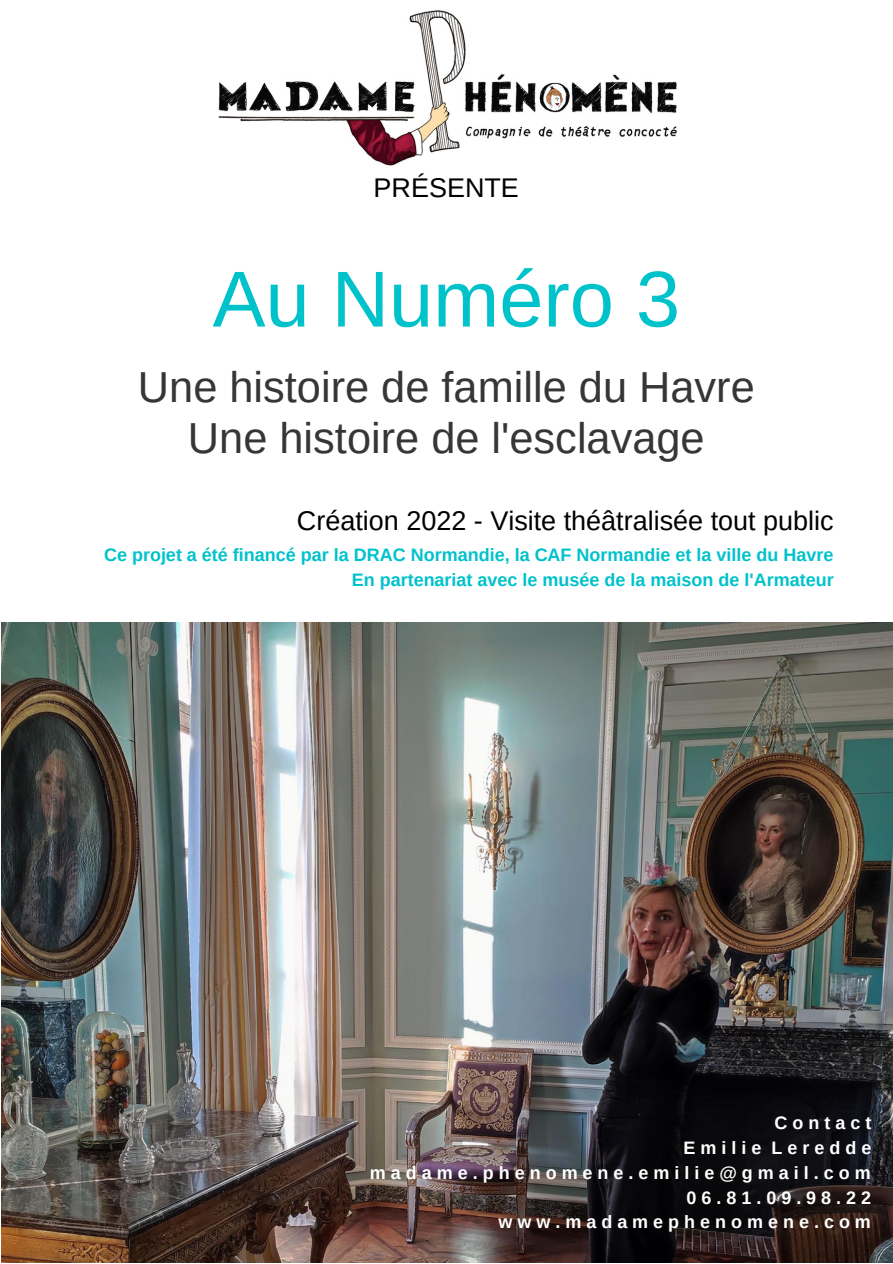
<style>
.page{position:relative;width:893px;height:1264px;background:#fff}
.page>*{position:absolute;margin:0;border:0;box-sizing:border-box;transform-origin:0 0}
.t1{font:79.35px "Arimo";color:#00c2cb}
.t2{font:43.35px/50.6px "Arimo";color:#363636;text-align:center}
.t3{font:27px "Arimo";color:#000}
.t4{font:27px "Arimo";color:#000}
.t5{font:700 18px/24.8px "Arimo";color:#00c2cb;text-align:right}
.t6{font:700 18px/24.8px "Arimo";color:#fff;text-align:right}
</style>
<div class="page">
<img style="left:218px;top:10px;width:459px;height:156px">
<img style="left:1px;top:623px;width:891px;height:639px">
<h3 class="t4" style="left:373px;top:172px;width:147px">PRÉSENTE</h3>
<h1 class="t1" style="left:212px;top:255px;width:469px">Au Numéro 3</h1>
<h2 class="t2" style="left:138px;top:361px;width:618px">Une histoire de famille du Havre<br>Une histoire de l'esclavage</h2>
<h3 class="t3" style="left:297px;top:505px;width:538px">Création 2022 - Visite théâtralisée tout public</h3>
<p class="t5" style="left:104px;top:542px;width:731px">Ce projet a été financé par la DRAC Normandie, la CAF Normandie et la ville du Havre<br>En partenariat avec le musée de la maison de l'Armateur</p>
<p class="t6" style="left:370px;top:1110px;width:503px">C o n t a c t<br>E m i l i e L e r e d d e<br>m a d a m e . p h e n o m e n e . e m i l i e @ g m a i l . c o m<br>0 6 . 8 1 . 0 9 . 9 8 . 2 2<br>w w w . m a d a m e p h e n o m e n e . c o m</p>
</div>
